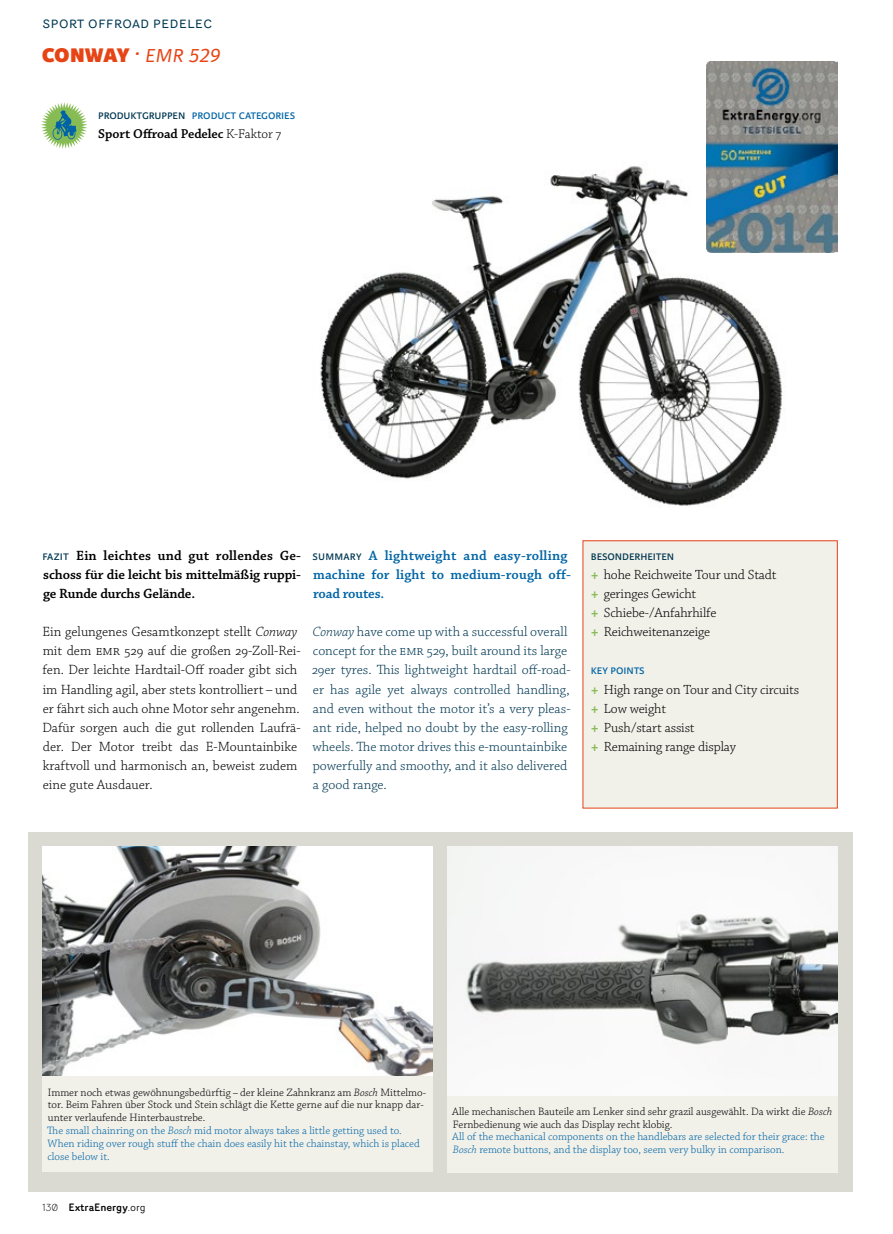
<style>
.page{position:relative;width:893px;height:1234px;background:#fff}
.page>*{position:absolute;margin:0;border:0;box-sizing:border-box;transform-origin:0 0}
.t1{font:italic 300 27px "Karmina Sans";letter-spacing:.005em;color:#e64415}
.t2{font:16.5px "Router";color:#003852}
.t3{font:300 14.1px/19.2px "Chaparral Pro";color:#003852}
.t4{font:300 14.1px/19.2px "Chaparral Pro";color:#000}
.t5{font:600 14.1px/19.2px "Chaparral Pro";letter-spacing:-.01em;color:#000;text-align:justify}
.t6{font:600 14.1px/19.2px "Chaparral Pro";letter-spacing:.01em;color:#0065a6}
.t7{font:300 13.95px/19.2px "Chaparral Pro";letter-spacing:-.01em;color:#000}
.t8{font:13.5px "Karmina Sans";letter-spacing:-.005em;color:#0065a6}
.t9{font:600 13.5px "Chaparral Pro";letter-spacing:-.005em;color:#000}
.t10{font:13.5px "Karmina Sans";letter-spacing:-.005em;color:#003852}
.t11{font:300 11.25px/12.8px "Chaparral Pro";color:#000}
.t12{font:300 11.25px/12.8px "Chaparral Pro";color:#0065a6}
.t13{font:500 10.5px "Router";color:#000}
.s1{font-weight:800;font-style:normal}
.s2{color:#003852}
.s3{font-weight:300}
.s4{font-family:"Karmina Sans";font-weight:400;font-size:13.5px;color:#003852}
.s5{font-style:italic}
.s6{font-weight:700;color:#87bc55}
.s7{color:#0065a6}
.s8{font-style:italic;color:#0065a6}
.s9{font-weight:400}
</style>
<div class="page">
<div style="left:28px;top:832px;width:825px;height:359px;background:#dad9d2"></div>
<img style="left:320px;top:137px;width:518px;height:369px">
<img style="left:448px;top:846px;width:390px;height:249px">
<img style="left:43px;top:846px;width:390px;height:230px">
<img style="left:707px;top:62px;width:131px;height:190px">
<div style="left:43px;top:1076px;width:390px;height:95px;background:#f1f0e9"></div>
<div style="left:448px;top:1095px;width:390px;height:76px;background:#f1f0e9"></div>
<div style="left:583px;top:540px;width:254px;height:267px;background:#f1f0e9"></div>
<div style="left:583px;top:540px;width:255px;height:268px;border:1px solid #e64415"></div>
<svg style="left:41px;top:102px;width:47px;height:47px"></svg>
<h2 class="t2" style="left:43px;top:10px;width:171px">sport offroad pedelec</h2>
<h1 class="t1" style="left:42px;top:38px;width:181px"><span class="s1">conway</span> · emr 529</h1>
<p class="t8" style="left:98px;top:107px;width:199px"><span class="s2">produktgruppen</span> product categories</p>
<p class="t9" style="left:98px;top:126px;width:185px">Sport Offroad Pedelec <span class="s3">K-Faktor 7</span></p>
<p class="t5" style="left:43px;top:546px;width:260px"><span class="s4">fazit</span> Ein leichtes und gut rollendes Ge&shy;schoss für die leicht bis mittelmäßig ruppi&shy;ge Runde durchs Gelände.</p>
<p class="t4" style="left:42px;top:622px;width:260px">Ein gelungenes Gesamtkonzept stellt <span class="s5">Conway </span>mit dem EMR 529 auf die großen 29-Zoll-Rei&shy;fen. Der leichte Hardtail-Off roader gibt sich im Handling agil, aber stets kontrolliert – und er fährt sich auch ohne Motor sehr angenehm.<br>Dafür sorgen auch die gut rollenden Laufrä&shy;der. Der Motor treibt das E-Mountainbike kraftvoll und harmonisch an, beweist zudem eine gute Ausdauer.</p>
<p class="t6" style="left:312px;top:546px;width:260px"><span class="s4">summary</span> A lightweight and easy-rolling machine for light to medium-rough off&shy;road routes.</p>
<p class="t3" style="left:312px;top:622px;width:260px"><span class="s5">Conway</span> have come up with a successful overall concept for the EMR 529, built around its large 29er tyres. This lightweight hardtail off-road&shy;er has agile yet always controlled handling, and even without the motor it’s a very pleas&shy;ant ride, helped no doubt by the easy-rolling wheels. The motor drives this e-mountainbike powerfully and smoothy, and it also delivered a good range.</p>
<p class="t10" style="left:591px;top:547px;width:85px">besonderheiten</p>
<p class="t7" style="left:591px;top:565px;width:187px"><span class="s6">+</span> hohe Reichweite Tour und Stadt <span class="s6">+</span> geringes Gewicht<br><span class="s6">+</span> Schiebe-/Anfahrhilfe<br><span class="s6">+</span> Reichweitenanzeige</p>
<p class="t8" style="left:591px;top:662px;width:55px">key points</p>
<p class="t7" style="left:591px;top:680px;width:210px"><span class="s6">+</span> High range on Tour and City circuits <span class="s6">+</span> Low weight<br><span class="s6">+</span> Push/start assist<br><span class="s6">+</span> Remaining range display</p>
<p class="t11" style="left:47px;top:1085px;width:380px">Immer noch etwas gewöhnungsbedürftig – der kleine Zahnkranz am <span class="s5">Bosch</span> Mittelmo&shy;tor. Beim Fahren über Stock und Stein schlägt die Kette gerne auf die nur knapp dar&shy;unter verlaufende Hinterbaustrebe.<br><span class="s7">The small chainring on the</span> <span class="s8">Bosch</span> <span class="s7">mid motor always takes a little getting used to.<br>When riding over rough stuff the chain does easily hit the chainstay, which is placed close below it.</span></p>
<p class="t13" style="left:43px;top:1198px;width:105px"><span class="s3">130</span> ExtraEnergy<span class="s9">.org</span></p>
<p class="t11" style="left:452px;top:1105px;width:381px">Alle mechanischen Bauteile am Lenker sind sehr grazil ausgewählt. Da wirkt die <span class="s5">Bosch<br></span>Fernbedienung wie auch das Display recht klobig.</p>
<p class="t12" style="left:452px;top:1130px;width:374px">All of the mechanical components on the handlebars are selected for their grace: the<br><span class="s5">Bosch</span> remote buttons, and the display too, seem very bulky in comparison.</p>
</div>
